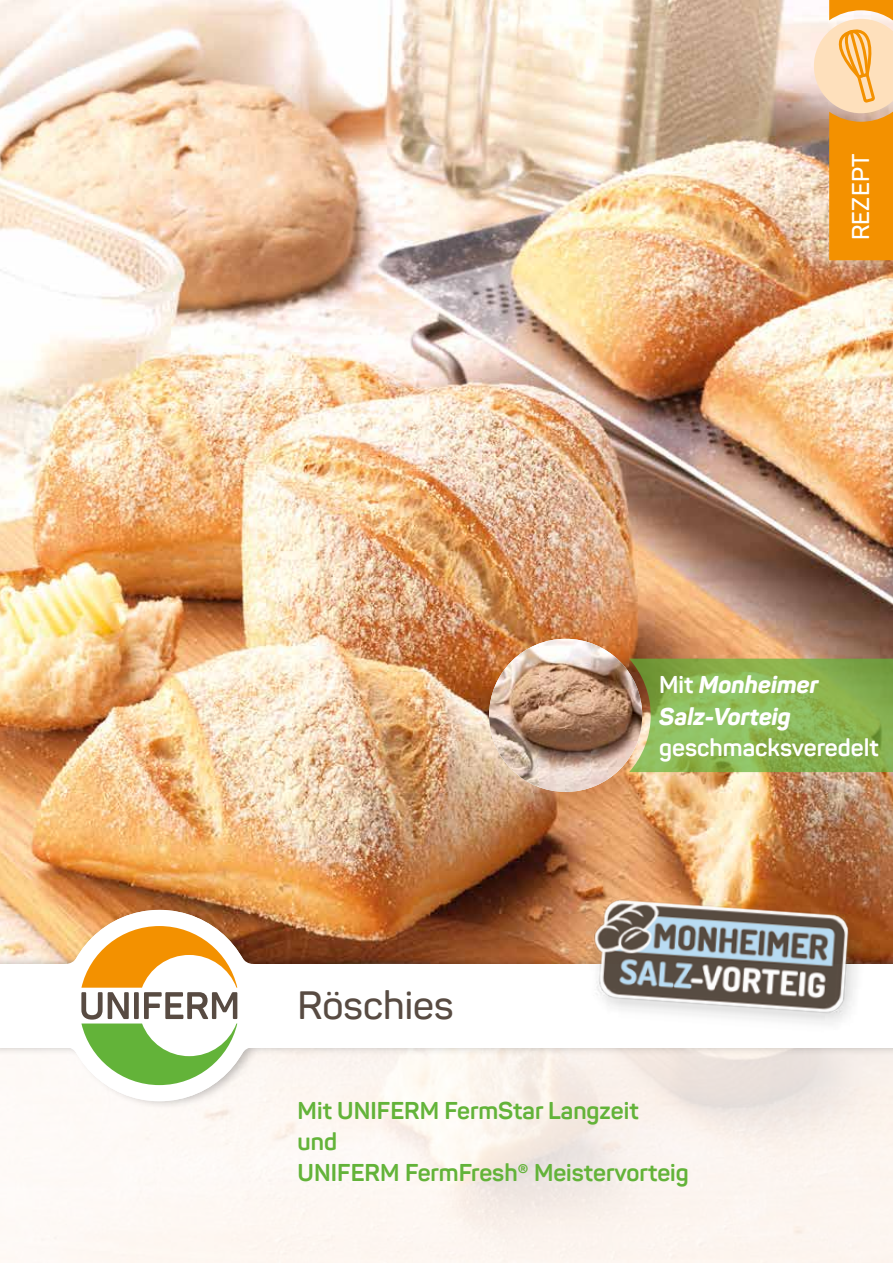
<style>
.page{position:relative;width:893px;height:1263px;background:#fff}
.page>*{position:absolute;margin:0;border:0;box-sizing:border-box;transform-origin:0 0}
.t1{font:600 39px "Panton";color:#584b42}
.t2{font:700 24px/31.2px "Panton";color:#63b339}
.t3{font:italic 800 24px/31.5px "Panton";color:#fff}
.t4{font:700 24px "Panton";color:#fff}
.t5{font:600 24px "Panton";letter-spacing:.01em;color:#fff}
.s1{font-weight:700;font-style:normal}
</style>
<div class="page">
<img style="left:0;top:0;width:893px;height:901px">
<svg style="left:0;top:1110px;width:893px;height:153px;fill:#fdf6f1"></svg>
<div style="left:0;top:901px;width:893px;height:209px;background:#000;opacity:.25"></div>
<div style="left:0;top:964px;width:893px;height:83px;background:#fff"></div>
<div style="left:64px;top:910px;width:191px;height:191px;background:#fff;border-radius:50%"></div>
<svg style="left:52px;top:926px;width:219px;height:159px"></svg>
<svg style="left:814px;top:0;width:79px;height:260px;background:#f0b057"></svg>
<svg style="left:629px;top:659px;width:264px;height:113px;background:#8ab353"></svg>
<img style="left:489px;top:639px;width:153px;height:153px;border-radius:77px">
<img style="left:575px;top:884px;width:299px;height:140px">
<p class="t5" style="left:846px;top:240px;width:88px;rotate:-90deg">REZEPT</p>
<h1 class="t1" style="left:298px;top:981px;width:157px">Röschies</h1>
<p class="t3" style="left:659px;top:668px;width:161px"><span class="s1">Mit</span> Monheimer<br>Salz-Vorteig</p>
<p class="t4" style="left:659px;top:732px;width:221px">geschmacksveredelt</p>
<p class="t2" style="left:298px;top:1095px;width:393px">Mit UNIFERM FermStar Langzeit<br>und<br>UNIFERM FermFresh® Meistervorteig</p>
</div>
